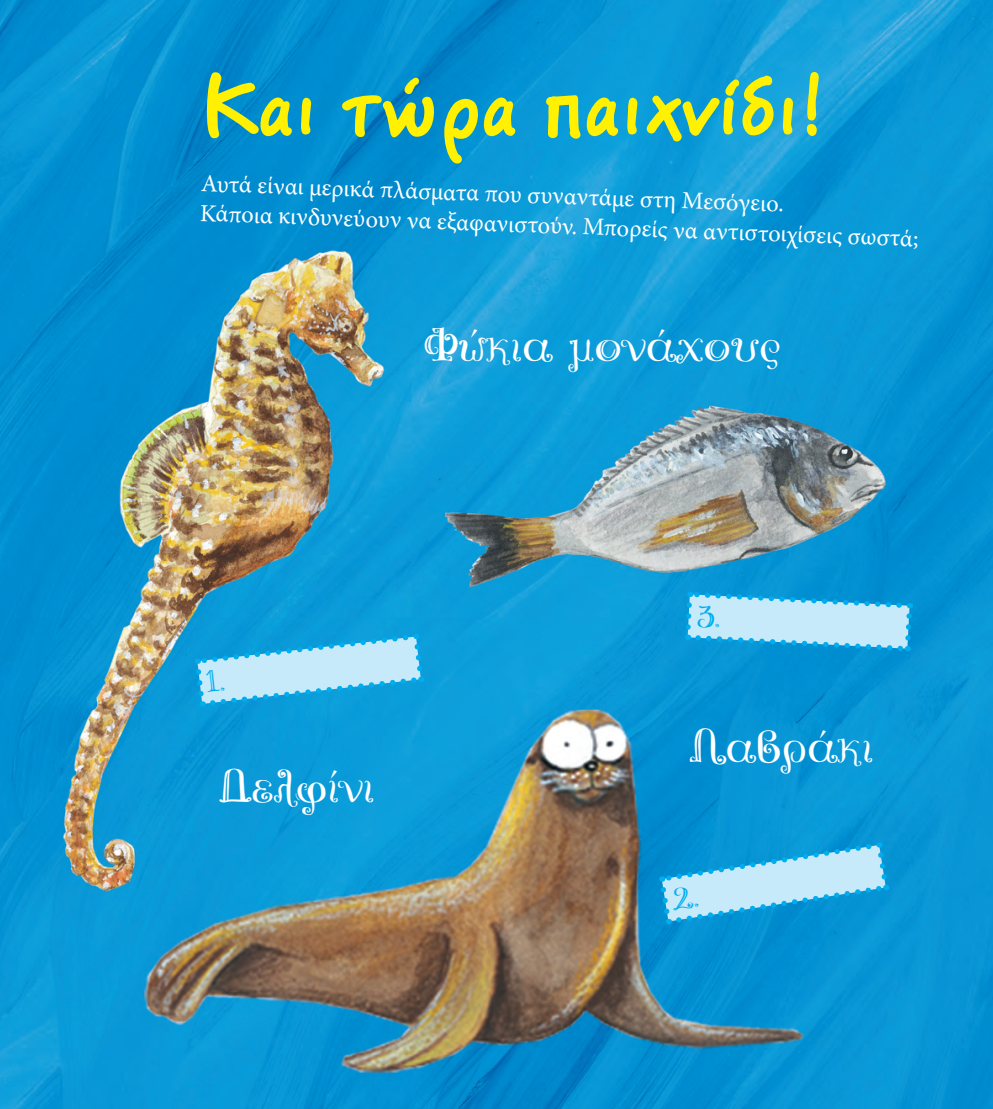
<style>
.page{position:relative;width:993px;height:1109px;background:#fff}
.page>*{position:absolute;margin:0;border:0;box-sizing:border-box;transform-origin:0 0}
.t1{font:700 87.5px "PF Reminder";color:#fff101}
.t2{font:49px "Acid Punch";color:#fff}
.t3{font:24.5px "Minion Pro";color:#fff}
</style>
<div class="page">
<img style="left:0;top:0;width:992px;height:1108px">
<svg style="left:193px;top:632px;width:232px;height:76px;background:#68c4ea"></svg>
<svg style="left:657px;top:840px;width:233px;height:85px;background:#5bbbe6"></svg>
<svg style="left:682px;top:589px;width:232px;height:65px;background:#76c8ec"></svg>
<p class="t1" style="left:204px;top:59px;width:620px">Και τώρα παιχνίδι!</p>
<p class="t3" style="left:202px;top:167px;width:584px;rotate:2deg">Αυτά είναι μερικά πλάσματα που συναντάμε στη Μεσόγειο.</p>
<p class="t3" style="left:201px;top:197px;width:720px;rotate:2deg">Κάποια κινδυνεύουν να εξαφανιστούν. Μπορείς να αντιστοιχίσεις σωστά;</p>
<p class="t2" style="left:424px;top:321px;width:358px">Φώκια μονάχους</p>
<p class="t2" style="left:219px;top:761px;width:156px">Δελφίνι</p>
<p class="t2" style="left:690px;top:722px;width:184px">Λαβράκι</p>
</div>
